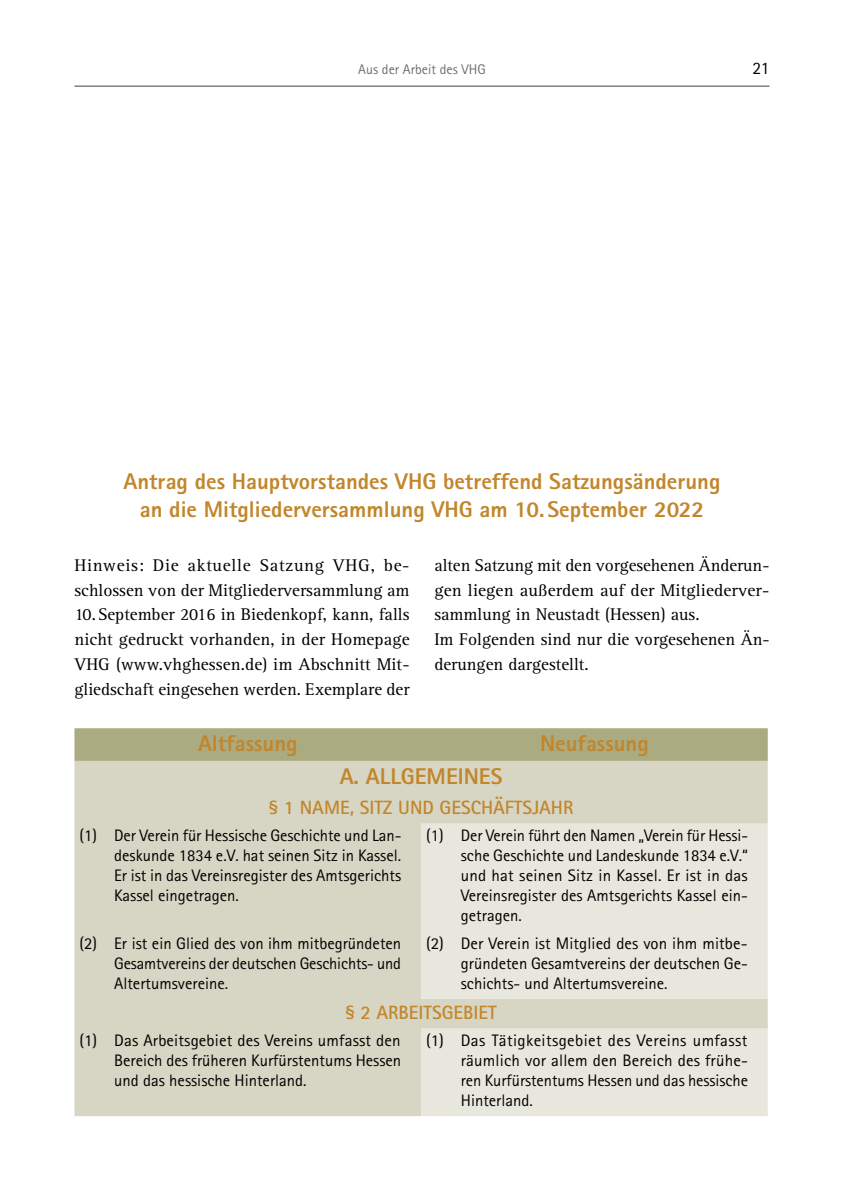
<style>
.page{position:relative;width:844px;height:1191px;background:#fff}
.page>*{position:absolute;margin:0;border:0;box-sizing:border-box;transform-origin:0 0}
.t1{font:800 22.75px/27.3px "Rotis Sans Serif";color:#c2862b;text-align:center}
.t2{font:700 19.25px "Rotis Sans Serif";color:#c2862b}
.t3{font:17.5px/24.8px "Rotis Serif";color:#000;text-align:justify}
.t4{font:17.5px "Rotis Sans Serif";color:#000}
.t5{font:16.62px/19.9px "Rotis Sans Serif";color:#000;text-align:justify}
.t6{font:14px "Rotis Sans Serif";color:#6d6e71}
</style>
<div class="page">
<hr style="left:74px;top:85px;width:695px;height:2px;background:#6d6e71">
<div style="left:74px;top:728px;width:693px;height:33px;background:#abab82"></div>
<div style="left:74px;top:761px;width:693px;height:355px;background:#d7d6c4"></div>
<svg style="left:421px;top:823px;width:346px;height:293px;background:#e6e5da"></svg>
<p class="t6" style="left:358px;top:61px;width:129px">Aus der Arbeit des VHG</p>
<p class="t4" style="left:752px;top:58px;width:18px">21</p>
<h1 class="t1" style="left:123px;top:467px;width:598px">Antrag des Hauptvorstandes VHG betreffend Satzungsänderung an die Mitgliederversammlung VHG am 10.September 2022</h1>
<p class="t3" style="left:74px;top:553px;width:337px">Hinweis: Die aktuelle Satzung VHG, be&shy;schlossen von der Mitgliederversammlung am 10.September 2016 in Biedenkopf, kann, falls nicht gedruckt vorhanden, in der Homepage VHG (www.vhghessen.de) im Abschnitt Mit&shy;gliedschaft eingesehen werden. Exemplare der</p>
<p class="t3" style="left:434px;top:553px;width:336px;text-align:left">alten Satzung mit den vorgesehenen Änderun&shy;gen liegen außerdem auf der Mitgliederver&shy;sammlung in Neustadt (Hessen) aus.<br>Im Folgenden sind nur die vorgesehenen Än&shy;derungen dargestellt.</p>
<h1 class="t1" style="left:198px;top:729px;width:101px">Altfassung</h1>
<h1 class="t1" style="left:540px;top:729px;width:110px">Neufassung</h1>
<h1 class="t1" style="left:339px;top:762px;width:164px">A. ALLGEMEINES</h1>
<p class="t2" style="left:269px;top:795px;width:306px">§ 1 NAME, SITZ UND GESCHÄFTSJAHR</p>
<p class="t5" style="left:114px;top:825px;width:289px;text-indent:-35px">(1) Der Verein für Hessische Geschichte und Lan&shy;deskunde 1834 e.V. hat seinen Sitz in Kassel.<br>Er ist in das Vereinsregister des Amtsgerichts Kassel eingetragen.</p>
<p class="t5" style="left:460px;top:825px;width:289px;text-indent:-35px">(1) Der Verein führt den Namen „Verein für Hessi&shy;sche Geschichte und Landeskunde 1834 e.V.“ und hat seinen Sitz in Kassel. Er ist in das Vereinsregister des Amtsgerichts Kassel ein&shy;getragen.</p>
<p class="t5" style="left:114px;top:933px;width:288px;text-indent:-35px">(2) Er ist ein Glied des von ihm mitbegründeten Gesamtvereins der deutschen Geschichts- und Altertumsvereine.</p>
<p class="t5" style="left:460px;top:933px;width:288px;text-indent:-35px">(2) Der Verein ist Mitglied des von ihm mitbe&shy;gründeten Gesamtvereins der deutschen Ge&shy;schichts- und Altertumsvereine.</p>
<p class="t2" style="left:345px;top:1000px;width:153px">§ 2 ARBEITSGEBIET</p>
<p class="t5" style="left:114px;top:1030px;width:288px;text-indent:-35px">(1) Das Arbeitsgebiet des Vereins umfasst den Bereich des früheren Kurfürstentums Hessen und das hessische Hinterland.</p>
<p class="t5" style="left:460px;top:1030px;width:289px;text-indent:-35px">(1) Das Tätigkeitsgebiet des Vereins umfasst räumlich vor allem den Bereich des frühe&shy;ren Kurfürstentums Hessen und das hessische Hinterland.</p>
</div>
